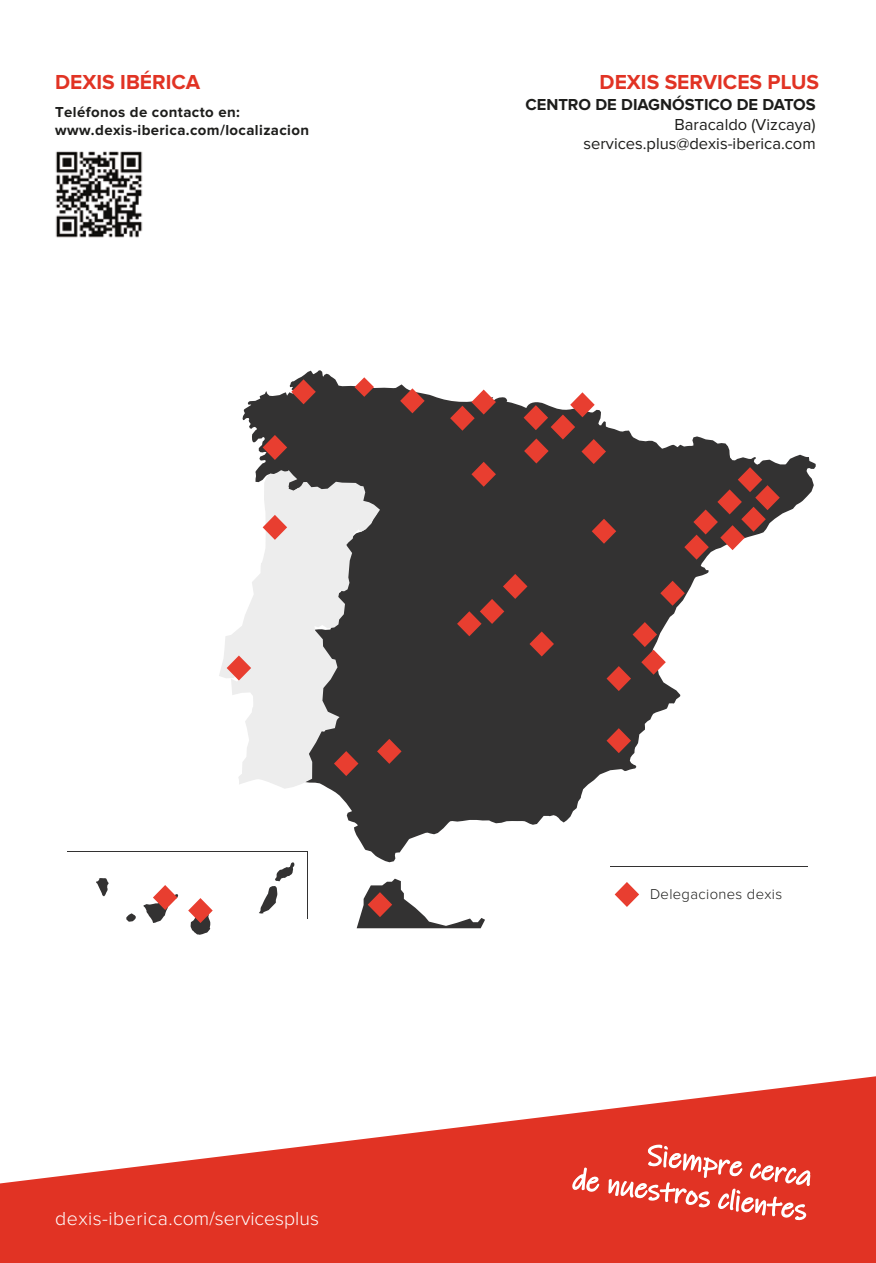
<style>
.page{position:relative;width:876px;height:1263px;background:#fff}
.page>*{position:absolute;margin:0;border:0;box-sizing:border-box;transform-origin:0 0}
.t1{font:700 21px "Proxima Nova";color:#e13324}
.t2{font:300 19.5px "Proxima Nova";color:#fff}
.t3{font:16.5px/19.8px "Proxima Nova";color:#1d1d1b;text-align:right}
.t4{font:700 16.5px "Proxima Nova";color:#1d1d1b}
.t5{font:700 15px/18px "Proxima Nova";letter-spacing:.025em;color:#1d1d1b}
.t6{font:300 14.85px "Proxima Nova";letter-spacing:.025em;color:#1d1d1b}
</style>
<div class="page">
<svg style="left:0;top:1076px;width:876px;height:187px;fill:#e13324"></svg>
<img style="left:55px;top:151px;width:88px;height:87px">
<hr style="left:67px;top:851px;width:241px;height:1px;background:#333232">
<hr style="left:610px;top:866px;width:198px;height:1px;background:#333232">
<hr style="left:307px;top:851px;width:1px;height:68px;background:#333232">
<svg style="left:243px;top:370px;width:573px;height:492px;fill:#333232"></svg>
<svg style="left:259px;top:862px;width:35px;height:51px"></svg>
<svg style="left:96px;top:878px;width:13px;height:18px"></svg>
<svg style="left:126px;top:913px;width:10px;height:9px"></svg>
<svg style="left:219px;top:470px;width:161px;height:319px;fill:#ededed"></svg>
<svg style="left:592px;top:519px;width:24px;height:25px"></svg>
<svg style="left:334px;top:751px;width:24px;height:25px"></svg>
<svg style="left:227px;top:655px;width:24px;height:25px"></svg>
<svg style="left:263px;top:515px;width:24px;height:25px"></svg>
<svg style="left:377px;top:739px;width:25px;height:25px"></svg>
<svg style="left:143px;top:885px;width:35px;height:38px"></svg>
<svg style="left:188px;top:898px;width:25px;height:37px"></svg>
<svg style="left:660px;top:581px;width:25px;height:25px"></svg>
<svg style="left:607px;top:728px;width:24px;height:25px"></svg>
<svg style="left:684px;top:467px;width:96px;height:93px"></svg>
<svg style="left:400px;top:388px;width:25px;height:25px"></svg>
<svg style="left:291px;top:379px;width:25px;height:25px"></svg>
<svg style="left:450px;top:390px;width:46px;height:41px"></svg>
<svg style="left:471px;top:462px;width:25px;height:25px"></svg>
<svg style="left:357px;top:879px;width:128px;height:49px"></svg>
<svg style="left:615px;top:882px;width:24px;height:25px"></svg>
<svg style="left:263px;top:435px;width:24px;height:25px"></svg>
<svg style="left:457px;top:574px;width:97px;height:82px;background:#4e3331"></svg>
<svg style="left:607px;top:622px;width:59px;height:69px;background:#6e4743"></svg>
<svg style="left:524px;top:392px;width:82px;height:72px"></svg>
<svg style="left:355px;top:377px;width:19px;height:20px"></svg>
<svg style="left:571px;top:1159px;width:29px;height:52px;background:#e55447"></svg>
<svg style="left:608px;top:1125px;width:203px;height:138px;background:#e4483b"></svg>
<h1 class="t1" style="left:55px;top:72px;width:146px">DEXIS IBÉRICA</h1>
<h1 class="t1" style="left:600px;top:72px;width:221px">DEXIS SERVICES PLUS</h1>
<p class="t4" style="left:525px;top:97px;width:292px">CENTRO DE DIAGNÓSTICO DE DATOS</p>
<p class="t3" style="left:584px;top:114px;width:234px">Baracaldo (Vizcaya) services.plus@dexis-iberica.com</p>
<p class="t5" style="left:55px;top:103px;width:255px">Teléfonos de contacto en: www.dexis-iberica.com/localizacion</p>
<h2 class="t2" style="left:55px;top:1207px;width:265px">dexis-iberica.com/servicesplus</h2>
<p class="t6" style="left:650px;top:886px;width:134px">Delegaciones dexis</p>
</div>
